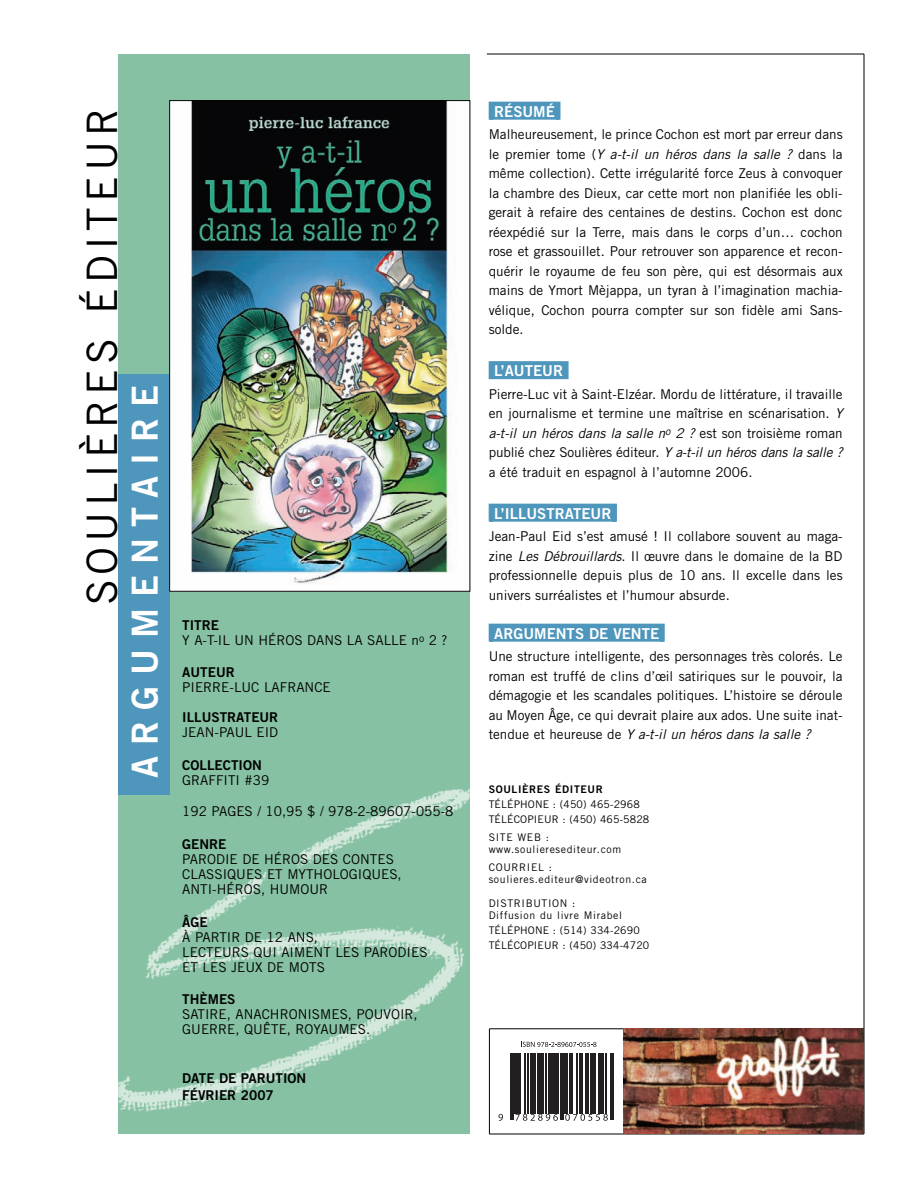
<style>
.page{position:relative;width:918px;height:1188px;background:#fff}
.page>*{position:absolute;margin:0;border:0;box-sizing:border-box;transform-origin:0 0}
.t1{font:42px "Trade Gothic";letter-spacing:.12em;color:#000}
.t2{font:36px "Trade Gothic Bold Two";letter-spacing:.305em;color:#fff}
.t3{font:15px "Trade Gothic Bold Two";color:#fff}
.t4{font:13.5px/19.5px "Trade Gothic";color:#000}
.t5{font:13.5px/16.5px "Trade Gothic Bold Two";color:#000}
.t6{font:10.5px/12px "Trade Gothic";letter-spacing:.06em;color:#000}
.t7{font:10.5px/15px "Trade Gothic";letter-spacing:.01em;color:#000}
.t8{font:10.5px "Trade Gothic Bold Two";letter-spacing:.06em;color:#000}
.s1{font-style:italic}
</style>
<div class="page">
<svg style="left:500px;top:1041px;width:114px;height:79px"></svg>
<svg style="left:521px;top:1042px;width:76px;height:5px"></svg>
<svg style="left:498px;top:1114px;width:5px;height:7px"></svg>
<hr style="left:510px;top:1053px;width:1px;height:66px;background:#231f20">
<hr style="left:512px;top:1053px;width:1px;height:66px;background:#231f20">
<hr style="left:514px;top:1053px;width:4px;height:61px;background:#231f20">
<hr style="left:519px;top:1053px;width:2px;height:61px;background:#231f20">
<hr style="left:524px;top:1053px;width:1px;height:61px;background:#231f20">
<hr style="left:527px;top:1053px;width:1px;height:61px;background:#231f20">
<hr style="left:531px;top:1053px;width:2px;height:61px;background:#231f20">
<hr style="left:534px;top:1053px;width:2px;height:61px;background:#231f20">
<hr style="left:537px;top:1053px;width:2px;height:61px;background:#231f20">
<hr style="left:540px;top:1053px;width:4px;height:61px;background:#231f20">
<hr style="left:546px;top:1053px;width:1px;height:61px;background:#231f20">
<hr style="left:548px;top:1053px;width:3px;height:61px;background:#231f20">
<hr style="left:552px;top:1053px;width:1px;height:61px;background:#231f20">
<hr style="left:555px;top:1053px;width:4px;height:61px;background:#231f20">
<svg style="left:515px;top:1114px;width:43px;height:7px"></svg>
<hr style="left:560px;top:1053px;width:1px;height:66px;background:#231f20">
<hr style="left:562px;top:1053px;width:1px;height:66px;background:#231f20">
<hr style="left:564px;top:1053px;width:4px;height:61px;background:#231f20">
<hr style="left:570px;top:1053px;width:1px;height:61px;background:#231f20">
<hr style="left:572px;top:1053px;width:1px;height:61px;background:#231f20">
<hr style="left:576px;top:1053px;width:1px;height:61px;background:#231f20">
<hr style="left:580px;top:1053px;width:3px;height:61px;background:#231f20">
<hr style="left:585px;top:1053px;width:1px;height:61px;background:#231f20">
<hr style="left:587px;top:1053px;width:1px;height:61px;background:#231f20">
<hr style="left:590px;top:1053px;width:4px;height:61px;background:#231f20">
<hr style="left:595px;top:1053px;width:1px;height:61px;background:#231f20">
<hr style="left:598px;top:1053px;width:3px;height:61px;background:#231f20">
<hr style="left:602px;top:1053px;width:1px;height:61px;background:#231f20">
<hr style="left:606px;top:1053px;width:1px;height:61px;background:#231f20">
<svg style="left:565px;top:1114px;width:43px;height:7px"></svg>
<hr style="left:610px;top:1053px;width:1px;height:66px;background:#231f20">
<hr style="left:612px;top:1053px;width:1px;height:66px;background:#231f20">
<div style="left:118px;top:54px;width:352px;height:1080px;background:#86c1a3"></div>
<div style="left:118px;top:374px;width:52px;height:420px;background:#4e96bc"></div>
<img style="left:171px;top:102px;width:297px;height:487px">
<div style="left:169px;top:100px;width:301px;height:491px;border:1px solid #000"></div>
<hr style="left:864px;top:54px;width:1px;height:1080px;background:#000">
<hr style="left:487px;top:54px;width:377px;height:1px;background:#000">
<hr style="left:489px;top:1134px;width:375px;height:1px;background:#000">
<div style="left:489px;top:102px;width:71px;height:18px;background:#4e96bc"></div>
<div style="left:489px;top:361px;width:80px;height:18px;background:#4e96bc"></div>
<div style="left:489px;top:504px;width:128px;height:18px;background:#4e96bc"></div>
<div style="left:489px;top:624px;width:176px;height:18px;background:#4e96bc"></div>
<hr style="left:489px;top:1029px;width:1px;height:105px;background:#000">
<hr style="left:489px;top:1029px;width:137px;height:1px;background:#000">
<img style="left:118px;top:788px;width:352px;height:324px">
<img style="left:624px;top:1029px;width:240px;height:105px">
<h1 class="t1" style="left:87px;top:605px;width:499px;rotate:-90deg">SOULIÈRES ÉDITEUR</h1>
<h2 class="t2" style="left:132px;top:778px;width:394px;rotate:-90deg">ARGUMENTAIRE</h2>
<p class="t5" style="left:182px;top:618px;width:38px">TITRE</p>
<p class="t4" style="left:182px;top:632px;width:267px">Y A-T-IL UN HÉROS DANS LA SALLE n<sup>o</sup> 2 ?</p>
<p class="t5" style="left:182px;top:665px;width:54px">AUTEUR</p>
<p class="t4" style="left:182px;top:678px;width:150px">PIERRE-LUC LAFRANCE</p>
<p class="t5" style="left:182px;top:710px;width:98px">ILLUSTRATEUR</p>
<p class="t4" style="left:182px;top:723px;width:98px">JEAN-PAUL EID</p>
<p class="t5" style="left:182px;top:758px;width:81px">COLLECTION</p>
<p class="t4" style="left:182px;top:771px;width:89px">GRAFFITI #39</p>
<p class="t4" style="left:182px;top:803px;width:273px">192 PAGES / 10,95 $ / 978-2-89607-055-8</p>
<p class="t5" style="left:182px;top:837px;width:46px">GENRE</p>
<p class="t4" style="left:182px;top:853px;width:221px;line-height:15px">PARODIE DE HÉROS DES CONTES<br>CLASSIQUES ET MYTHOLOGIQUES,<br>ANTI-HÉROS, HUMOUR</p>
<p class="t5" style="left:182px;top:915px;width:27px">ÂGE</p>
<p class="t4" style="left:182px;top:931px;width:247px;line-height:15px">À PARTIR DE 12 ANS,<br>LECTEURS QUI AIMENT LES PARODIES<br>ET LES JEUX DE MOTS</p>
<p class="t5" style="left:182px;top:992px;width:55px">THÈMES</p>
<p class="t4" style="left:182px;top:1008px;width:237px;line-height:15px">SATIRE, ANACHRONISMES, POUVOIR,<br>GUERRE, QUÊTE, ROYAUMES.</p>
<p class="t5" style="left:182px;top:1071px;width:126px">DATE DE PARUTION<br>FÉVRIER 2007</p>
<p class="t3" style="left:489px;top:106px;width:73px"><sub>1</sub>RÉSUMÉ<sub>1</sub></p>
<p class="t4" style="left:489px;top:126px;width:356px;text-align:justify">Malheureusement, le prince Cochon est mort par erreur dans l e p re m i e r to m e (<span class="s1">Y a-t-il un héros dans la salle ?</span> d a n s l a même collection). Cette irrégularité force Zeus à convoquer la chambre des Dieux, car cette mort non planifiée les obli&shy;gerait à refaire des centaines de destins. Cochon est donc réexpédié sur la Terre, mais dans le corps d’un… cochon rose et grassouillet. Pour retrouver son apparence et recon&shy;quérir le royaume de feu son père, qui est désormais aux mains de Ymort Mèjappa, un tyran à l’imagination machia&shy;vélique, Cochon pourra compter sur son fidèle ami Sans&shy;solde.</p>
<p class="t3" style="left:489px;top:365px;width:81px"><sub>1</sub>L’AUTEUR<sub>1</sub></p>
<p class="t4" style="left:489px;top:385px;width:358px">Pierre-Luc vit à Saint-Elzéar. Mordu de littérature, il travaille en journalisme et termine une maîtrise en scénarisation. <span class="s1">Y a-t-il un héros dans la salle n</span><sup>o</sup> <span class="s1">2 ?</span> est so n t ro i s i è m e ro m a n publié chez Soulières éditeur. <span class="s1">Y a-t-il un héros dans la salle ? </span>a été traduit en espagnol à l’automne 2006.</p>
<p class="t3" style="left:489px;top:508px;width:130px"><sub>1</sub>L’ILLUSTRATEUR<sub>1</sub></p>
<p class="t4" style="left:489px;top:528px;width:356px;text-align:justify">Jean-Paul Eid s’est amusé ! Il collabore souvent au maga&shy;zine <span class="s1">Les Débrouillards</span>. Il œuvre dans le domaine de la BD professionnelle depuis plus de 10 ans. Il excelle dans les univers surréalistes et l’humour absurde.</p>
<p class="t3" style="left:489px;top:628px;width:178px"><sub>1</sub>ARGUMENTS DE VENTE<sub>1</sub></p>
<p class="t4" style="left:489px;top:648px;width:356px;text-align:justify">Une structure intelligente, des personnages très colorés. Le roman est truffé de clins d’œil satiriques sur le pouvoir, la démagogie et les scandales politiques. L’histoire se déroule au Moyen Âge, ce qui devrait plaire aux ados. Une suite inat&shy;te n d u e et h e u re u se d e <span class="s1">Y a-t-il un héros dans la salle ?</span></p>
<p class="t8" style="left:489px;top:786px;width:116px">SOULIÈRES ÉDITEUR</p>
<p class="t7" style="left:489px;top:798px;width:162px">TÉLÉPHONE : (450) 465-2968<br>TÉLÉCOPIEUR : (450) 465-5828</p>
<p class="t6" style="left:489px;top:832px;width:134px">SITE WEB : www.soulieresediteur.com</p>
<p class="t6" style="left:489px;top:862px;width:160px">COURRIEL : soulieres.editeur@videotron.ca</p>
<p class="t6" style="left:489px;top:898px;width:135px">DISTRIBUTION :<br>Diffusion du livre Mirabel</p>
<p class="t7" style="left:489px;top:924px;width:162px">TÉLÉPHONE : (514) 334-2690<br>TÉLÉCOPIEUR : (450) 334-4720</p>
</div>
